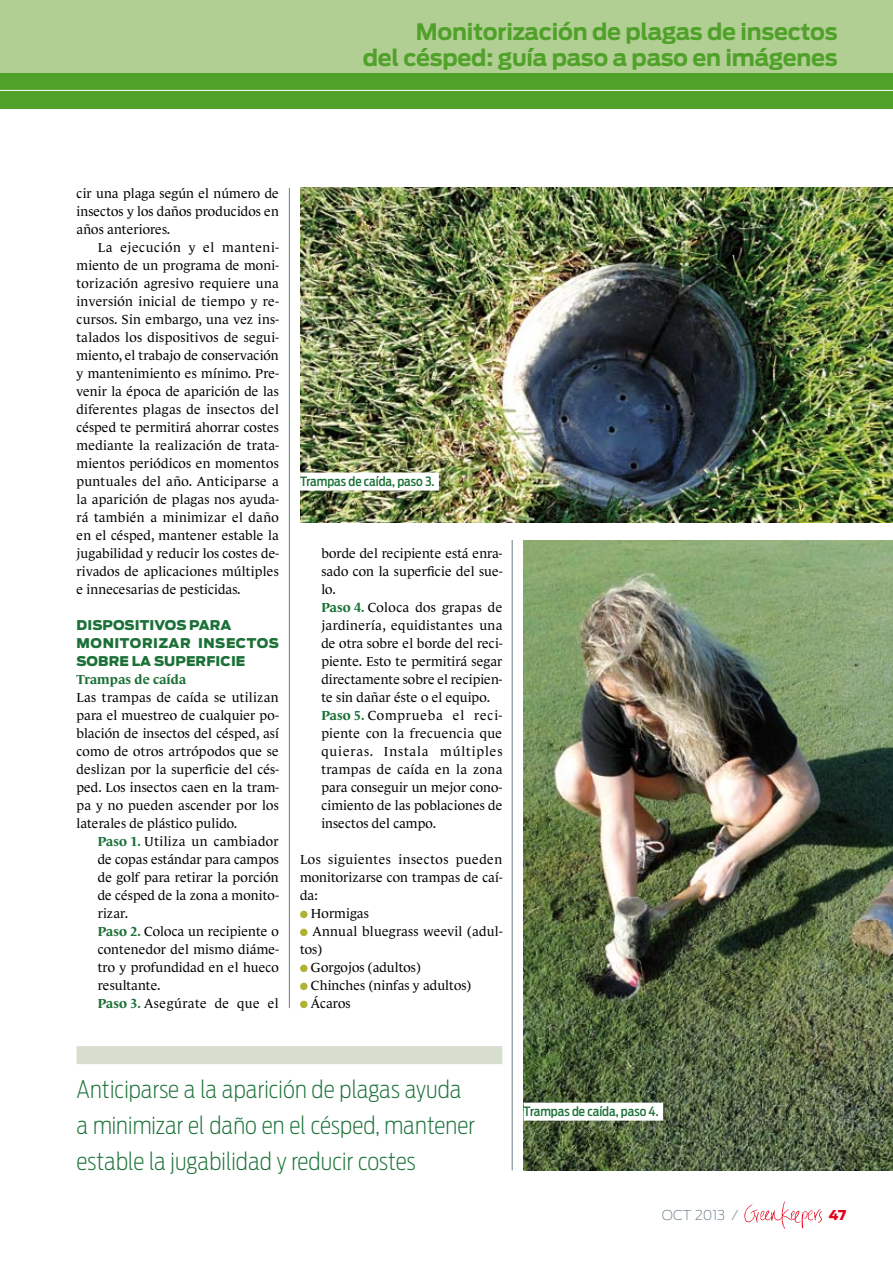
<style>
.page{position:relative;width:893px;height:1263px;background:#fff}
.page>*{position:absolute;margin:0;border:0;box-sizing:border-box;transform-origin:0 0}
.t1{font:200 24px/36px "Antenna Cond";letter-spacing:.005em;color:#1b7137}
.t2{font:700 22.5px/25.5px "Antenna";letter-spacing:-.01em;color:#50a129;text-align:right}
.t3{font:200 13.5px "Antenna";color:#697c86}
.t4{font:900 13.5px "Antenna";color:#e2001a}
.t5{font:13.35px/18px "Le Monde Journal";letter-spacing:.005em;color:#000;text-align:justify}
.t6{font:900 13.35px/18px "Antenna";letter-spacing:.03em;color:#1b7137}
.t7{font:13.35px "Le Monde Journal";letter-spacing:.04em;color:#000}
.t8{font:700 13.35px "Le Monde Journal";letter-spacing:.005em;color:#1b7137}
.t9{font:500 12.75px "Antenna Cond";color:#1b7137}
.s1{font-weight:700;color:#1b7137}
</style>
<div class="page">
<img style="left:744px;top:1201px;width:78px;height:28px">
<div style="left:0;top:0;width:893px;height:108px;background:#50a129"></div>
<div style="left:0;top:0;width:893px;height:72px;background:#b1ce93"></div>
<svg style="left:300px;top:911px;width:8px;height:7px"></svg>
<svg style="left:300px;top:929px;width:8px;height:7px"></svg>
<svg style="left:300px;top:965px;width:8px;height:7px"></svg>
<svg style="left:300px;top:983px;width:8px;height:7px"></svg>
<svg style="left:300px;top:1001px;width:8px;height:7px"></svg>
<hr style="left:0;top:90px;width:893px;height:1px;background:#fff">
<hr style="left:289px;top:188px;width:1px;height:820px;background:#697c86">
<hr style="left:512px;top:540px;width:1px;height:630px;background:#697c86">
<div style="left:77px;top:1046px;width:425px;height:18px;background:#d7ded0"></div>
<img style="left:300px;top:188px;width:593px;height:334px">
<img style="left:524px;top:540px;width:369px;height:630px">
<div style="left:300px;top:473px;width:139px;height:18px;background:#fff"></div>
<div style="left:524px;top:1103px;width:139px;height:18px;background:#fff"></div>
<h2 class="t2" style="left:363px;top:19px;width:476px">Monitorización de plagas de insectos<br>del césped: guía paso a paso en imágenes</h2>
<p class="t5" style="left:77px;top:184px;width:204px">cir una plaga según el número de insectos y los daños producidos en años anteriores.</p>
<p class="t5" style="left:77px;top:238px;width:204px;text-indent:21px">La ejecución y el manteni&shy;miento de un programa de moni&shy;torización agresivo requiere una inversión inicial de tiempo y re&shy;cursos. Sin embargo, una vez ins&shy;talados los dispositivos de segui&shy;miento, el trabajo de conservación y mantenimiento es mínimo. Pre&shy;venir la época de aparición de las diferentes plagas de insectos del césped te permitirá ahorrar costes mediante la realización de trata&shy;mientos periódicos en momentos puntuales del año. Anticiparse a la aparición de plagas nos ayuda&shy;rá también a minimizar el daño en el césped, mantener estable la jugabilidad y reducir los costes de&shy;rivados de aplicaciones múltiples e innecesarias de pesticidas.</p>
<p class="t6" style="left:77px;top:616px;width:204px">DISPOSITIVOS PARA<br>MONITORIZAR INSECTOS<br>SOBRE LA SUPERFICIE</p>
<p class="t8" style="left:77px;top:672px;width:111px">Trampas de caída</p>
<p class="t5" style="left:77px;top:688px;width:204px">Las trampas de caída se utilizan para el muestreo de cualquier po&shy;blación de insectos del césped, así como de otros artrópodos que se deslizan por la superficie del cés&shy;ped. Los insectos caen en la tram&shy;pa y no pueden ascender por los laterales de plástico pulido.</p>
<p class="t5" style="left:98px;top:832px;width:183px;text-align:left"><span class="s1">Paso 1.</span> Utiliza un cambiador de copas estándar para campos de golf para retirar la porción de césped de la zona a monito&shy;rizar.<br><span class="s1">Paso 2.</span> Coloca un recipiente o contenedor del mismo diáme&shy;tro y profundidad en el hueco resultante.<br><span class="s1">Paso 3.</span> Asegúrate de que el</p>
<p class="t9" style="left:300px;top:474px;width:136px">Trampas de caída, paso 3.</p>
<p class="t5" style="left:321px;top:544px;width:183px;text-align:left">borde del recipiente está enra&shy;sado con la superficie del sue&shy;lo.<br><span class="s1">Paso 4.</span> Coloca dos grapas de jardinería, equidistantes una de otra sobre el borde del reci&shy;piente. Esto te permitirá segar directamente sobre el recipien&shy;te sin dañar éste o el equipo.<br><span class="s1">Paso 5.</span> Comprueba el reci&shy;piente con la frecuencia que quieras. Instala múltiples trampas de caída en la zona para conseguir un mejor cono&shy;cimiento de las poblaciones de insectos del campo.</p>
<p class="t7" style="left:300px;top:852px;width:204px">Los siguientes insectos pueden</p>
<p class="t5" style="left:300px;top:868px;width:204px">monitorizarse con trampas de caí-</p>
<p class="t5" style="left:300px;top:886px;width:19px">da:</p>
<p class="t5" style="left:311px;top:904px;width:59px">Hormigas</p>
<p class="t5" style="left:313px;top:922px;width:191px">Annual bluegrass weevil (adul-</p>
<p class="t5" style="left:300px;top:940px;width:24px">tos)</p>
<p class="t5" style="left:311px;top:958px;width:111px">Gorgojos (adultos)</p>
<p class="t5" style="left:311px;top:976px;width:162px">Chinches (ninfas y adultos)</p>
<p class="t5" style="left:311px;top:994px;width:41px">Ácaros</p>
<h1 class="t1" style="left:77px;top:1071px;width:400px">Anticiparse a la aparición de plagas ayuda a minimizar el daño en el césped, mantener estable la jugabilidad y reducir costes</h1>
<p class="t9" style="left:524px;top:1104px;width:137px">Trampas de caída, paso 4.</p>
<p class="t3" style="left:662px;top:1207px;width:78px">OCT 2013 /</p>
<p class="t4" style="left:829px;top:1207px;width:19px">47</p>
</div>
